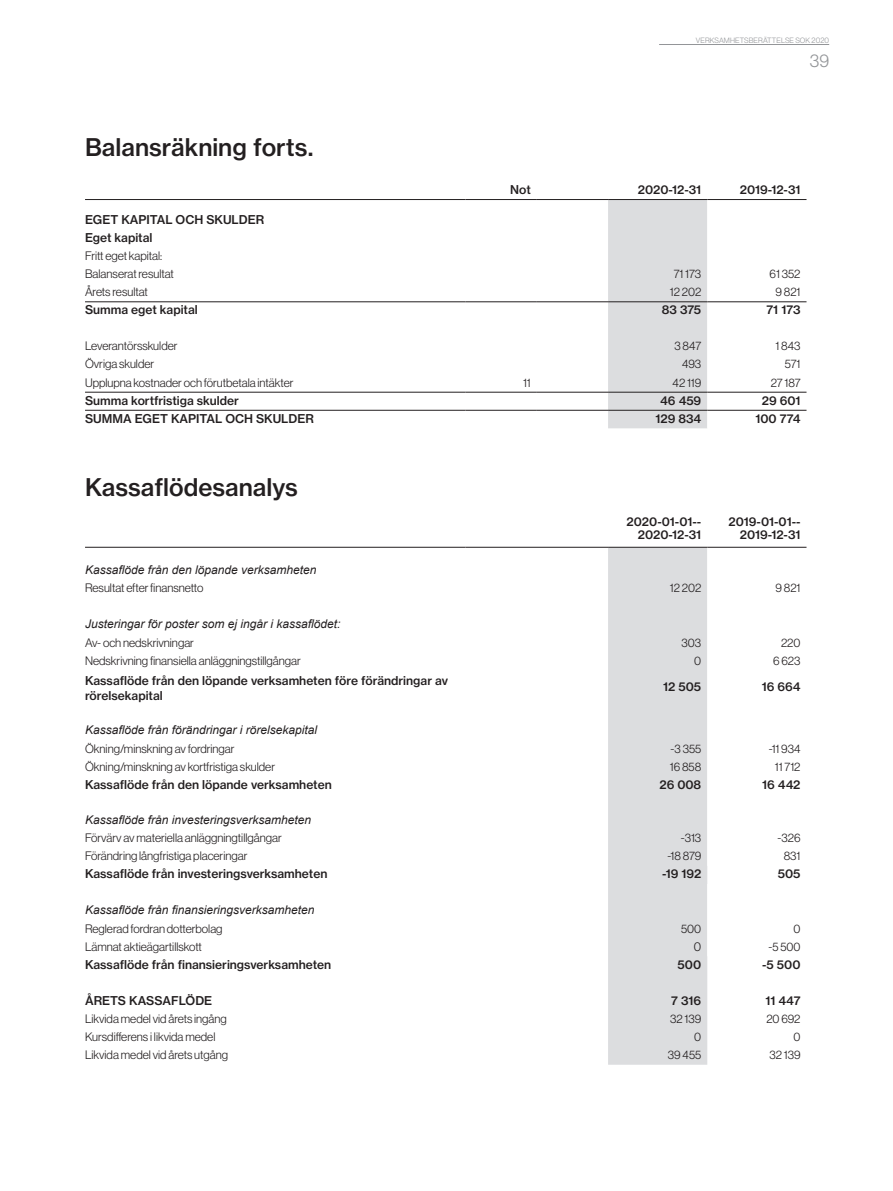
<style>
.page{position:relative;width:893px;height:1191px;background:#fff}
.page>*{position:absolute;margin:0;border:0;box-sizing:border-box;transform-origin:0 0}
.Huvudrubrik{font:24px "N Haas Grotesk TX Pro 65 Md";color:#231f20}
.t1{font:18px "N Haas Grotesk DS Pro 45 Lt";color:#939598}
.Tabell_normal{font:12px "N Haas Grotesk DS Pro 45 Lt";color:#231f20}
.Tabell_bold{font:12px/15px "N Haas Grotesk TX Pro 65 Md";color:#231f20}
.Tabell_normal-2{font:italic 12px "Arial";color:#231f20}
.Tabell_normal-3{font:12px/13.5px "N Haas Grotesk TX Pro 65 Md";color:#231f20;text-align:right}
.Tabell_bold-2{font:12px "N Haas Grotesk DS Pro 45 Lt";color:#231f20}
.t2{font:7.5px "N Haas Grotesk DS Pro 45 Lt";letter-spacing:.015em;color:#939598}
</style>
<div class="page">
<hr style="left:659px;top:44px;width:170px;height:1px;background:#939598">
<svg style="left:608px;top:200px;width:198px;height:228px"></svg>
<hr style="left:85px;top:199px;width:381px;height:1px;background:#231f20">
<hr style="left:466px;top:199px;width:71px;height:1px;background:#231f20">
<hr style="left:537px;top:199px;width:71px;height:1px;background:#231f20">
<hr style="left:608px;top:199px;width:99px;height:1px;background:#231f20">
<hr style="left:707px;top:199px;width:99px;height:1px;background:#231f20">
<hr style="left:85px;top:301px;width:381px;height:1px;background:#231f20">
<hr style="left:466px;top:301px;width:71px;height:1px;background:#231f20">
<hr style="left:537px;top:301px;width:71px;height:1px;background:#231f20">
<hr style="left:608px;top:301px;width:99px;height:1px;background:#231f20">
<hr style="left:707px;top:301px;width:99px;height:1px;background:#231f20">
<hr style="left:85px;top:392px;width:381px;height:1px;background:#231f20">
<hr style="left:466px;top:392px;width:71px;height:1px;background:#231f20">
<hr style="left:537px;top:392px;width:71px;height:1px;background:#231f20">
<hr style="left:608px;top:392px;width:99px;height:1px;background:#231f20">
<hr style="left:707px;top:392px;width:99px;height:1px;background:#231f20">
<hr style="left:85px;top:410px;width:381px;height:1px;background:#231f20">
<hr style="left:466px;top:410px;width:71px;height:1px;background:#231f20">
<hr style="left:537px;top:410px;width:71px;height:1px;background:#231f20">
<hr style="left:608px;top:410px;width:99px;height:1px;background:#231f20">
<hr style="left:707px;top:410px;width:99px;height:1px;background:#231f20">
<div style="left:608px;top:548px;width:99px;height:516px;background:#dcdddf"></div>
<hr style="left:85px;top:547px;width:381px;height:1px;background:#231f20">
<hr style="left:466px;top:547px;width:142px;height:1px;background:#231f20">
<hr style="left:608px;top:547px;width:99px;height:1px;background:#231f20">
<hr style="left:707px;top:547px;width:99px;height:1px;background:#231f20">
<p class="Huvudrubrik" style="left:85px;top:132px;width:230px">Balansräkning forts.</p>
<p class="t2" style="left:696px;top:36px;width:135px">VERKSAMHETSBERÄTTELSE SOK 2020</p>
<h2 class="t1" style="left:810px;top:50px;width:21px">39</h2>
<p class="Tabell_normal-3" style="left:510px;top:183px;width:22px">Not</p>
<p class="Tabell_normal-3" style="left:638px;top:183px;width:65px">2020-12-31</p>
<p class="Tabell_normal-3" style="left:740px;top:183px;width:62px">2019-12-31</p>
<p class="Tabell_bold" style="left:85px;top:212px;width:181px">EGET KAPITAL OCH SKULDER</p>
<p class="Tabell_bold" style="left:85px;top:230px;width:69px">Eget kapital</p>
<p class="Tabell_normal" style="left:85px;top:249px;width:79px">Fritt eget kapital:</p>
<p class="Tabell_normal" style="left:85px;top:267px;width:90px">Balanserat resultat</p>
<p class="Tabell_normal" style="left:674px;top:267px;width:29px">71 173</p>
<p class="Tabell_bold-2" style="left:769px;top:267px;width:32px">61 352</p>
<p class="Tabell_normal" style="left:85px;top:285px;width:64px">Årets resultat</p>
<p class="Tabell_normal" style="left:670px;top:285px;width:33px">12 202</p>
<p class="Tabell_bold-2" style="left:775px;top:285px;width:26px">9 821</p>
<p class="Tabell_bold" style="left:85px;top:302px;width:114px">Summa eget kapital</p>
<p class="Tabell_bold" style="left:662px;top:302px;width:41px">83 375</p>
<p class="Tabell_bold" style="left:766px;top:302px;width:36px">71 173</p>
<p class="Tabell_normal" style="left:85px;top:339px;width:94px">Leverantörsskulder</p>
<p class="Tabell_normal" style="left:674px;top:339px;width:28px">3 847</p>
<p class="Tabell_bold-2" style="left:775px;top:339px;width:27px">1 843</p>
<p class="Tabell_normal" style="left:85px;top:357px;width:71px">Övriga skulder</p>
<p class="Tabell_normal" style="left:682px;top:357px;width:21px">493</p>
<p class="Tabell_bold-2" style="left:785px;top:357px;width:17px">571</p>
<p class="Tabell_normal" style="left:85px;top:375px;width:210px">Upplupna kostnader och förutbetala intäkter</p>
<p class="Tabell_normal" style="left:523px;top:375px;width:9px">11</p>
<p class="Tabell_normal" style="left:673px;top:375px;width:30px">42 119</p>
<p class="Tabell_bold-2" style="left:771px;top:375px;width:31px">27 187</p>
<p class="Tabell_bold" style="left:85px;top:393px;width:155px">Summa kortfristiga skulder</p>
<p class="Tabell_bold" style="left:660px;top:393px;width:43px">46 459</p>
<p class="Tabell_bold" style="left:762px;top:393px;width:40px">29 601</p>
<p class="Tabell_bold" style="left:85px;top:411px;width:230px">SUMMA EGET KAPITAL OCH SKULDER</p>
<p class="Tabell_bold" style="left:655px;top:411px;width:47px">129 834</p>
<p class="Tabell_bold" style="left:755px;top:411px;width:47px">100 774</p>
<p class="Huvudrubrik" style="left:85px;top:472px;width:214px">Kassaflödesanalys</p>
<p class="Tabell_normal-3" style="left:626px;top:514px;width:76px">2020-01-01--<br>2020-12-31</p>
<p class="Tabell_normal-3" style="left:728px;top:514px;width:73px">2019-01-01--<br>2019-12-31</p>
<p class="Tabell_normal-2" style="left:85px;top:562px;width:233px">Kassaflöde från den löpande verksamheten</p>
<p class="Tabell_normal" style="left:85px;top:581px;width:120px">Resultat efter finansnetto</p>
<p class="Tabell_normal" style="left:670px;top:581px;width:33px">12 202</p>
<p class="Tabell_normal" style="left:775px;top:581px;width:26px">9 821</p>
<p class="Tabell_normal-2" style="left:85px;top:616px;width:257px">Justeringar för poster som ej ingår i kassaflödet:</p>
<p class="Tabell_normal" style="left:85px;top:635px;width:110px">Av- och nedskrivningar</p>
<p class="Tabell_normal" style="left:682px;top:635px;width:21px">303</p>
<p class="Tabell_normal" style="left:781px;top:635px;width:21px">220</p>
<p class="Tabell_normal" style="left:85px;top:653px;width:217px">Nedskrivning finansiella anläggningstillgångar</p>
<p class="Tabell_normal" style="left:694px;top:653px;width:8px">0</p>
<p class="Tabell_normal" style="left:773px;top:653px;width:29px">6 623</p>
<p class="Tabell_bold" style="left:85px;top:673px;width:364px">Kassaflöde från den löpande verksamheten före förändringar av rörelsekapital</p>
<p class="Tabell_bold" style="left:663px;top:679px;width:40px">12 505</p>
<p class="Tabell_bold" style="left:762px;top:679px;width:40px">16 664</p>
<p class="Tabell_normal-2" style="left:85px;top:722px;width:234px">Kassaflöde från förändringar i rörelsekapital</p>
<p class="Tabell_bold-2" style="left:85px;top:742px;width:151px">Ökning/minskning av fordringar</p>
<p class="Tabell_normal" style="left:671px;top:742px;width:32px">-3 355</p>
<p class="Tabell_normal" style="left:769px;top:742px;width:33px">-11 934</p>
<p class="Tabell_bold-2" style="left:85px;top:760px;width:191px">Ökning/minskning av kortfristiga skulder</p>
<p class="Tabell_bold-2" style="left:670px;top:760px;width:33px">16 858</p>
<p class="Tabell_bold-2" style="left:775px;top:760px;width:27px">11 712</p>
<p class="Tabell_normal-3" style="left:85px;top:778px;width:248px">Kassaflöde från den löpande verksamheten</p>
<p class="Tabell_normal-3" style="left:659px;top:778px;width:43px">26 008</p>
<p class="Tabell_normal-3" style="left:762px;top:778px;width:40px">16 442</p>
<p class="Tabell_normal-2" style="left:85px;top:811px;width:228px">Kassaflöde från investeringsverksamheten</p>
<p class="Tabell_bold-2" style="left:85px;top:831px;width:198px">Förvärv av materiella anläggningtillgångar</p>
<p class="Tabell_normal" style="left:681px;top:831px;width:22px">-313</p>
<p class="Tabell_normal" style="left:777px;top:831px;width:25px">-326</p>
<p class="Tabell_normal" style="left:85px;top:849px;width:164px">Förändring långfristiga placeringar</p>
<p class="Tabell_normal" style="left:668px;top:849px;width:35px">-18 879</p>
<p class="Tabell_normal" style="left:784px;top:849px;width:18px">831</p>
<p class="Tabell_normal-3" style="left:85px;top:867px;width:244px">Kassaflöde från investeringsverksamheten</p>
<p class="Tabell_normal-3" style="left:662px;top:867px;width:41px">-19 192</p>
<p class="Tabell_normal-3" style="left:778px;top:867px;width:24px">505</p>
<p class="Tabell_normal-2" style="left:85px;top:902px;width:231px">Kassaflöde från finansieringsverksamheten</p>
<p class="Tabell_bold-2" style="left:85px;top:921px;width:139px">Reglerad fordran dotterbolag</p>
<p class="Tabell_normal" style="left:681px;top:921px;width:22px">500</p>
<p class="Tabell_normal" style="left:793px;top:921px;width:8px">0</p>
<p class="Tabell_normal" style="left:85px;top:939px;width:118px">Lämnat aktieägartillskott</p>
<p class="Tabell_normal" style="left:694px;top:939px;width:9px">0</p>
<p class="Tabell_normal" style="left:768px;top:939px;width:33px">-5 500</p>
<p class="Tabell_bold" style="left:85px;top:957px;width:248px">Kassaflöde från finansieringsverksamheten</p>
<p class="Tabell_normal-3" style="left:678px;top:957px;width:25px">500</p>
<p class="Tabell_normal-3" style="left:762px;top:957px;width:40px">-5 500</p>
<p class="Tabell_normal-3" style="left:85px;top:994px;width:129px">ÅRETS KASSAFLÖDE</p>
<p class="Tabell_normal-3" style="left:671px;top:994px;width:32px">7 316</p>
<p class="Tabell_normal-3" style="left:765px;top:994px;width:37px">11 447</p>
<p class="Tabell_normal" style="left:85px;top:1012px;width:143px">Likvida medel vid årets ingång</p>
<p class="Tabell_normal" style="left:670px;top:1012px;width:33px">32 139</p>
<p class="Tabell_normal" style="left:766px;top:1012px;width:36px">20 692</p>
<p class="Tabell_normal" style="left:85px;top:1030px;width:132px">Kursdifferens i likvida medel</p>
<p class="Tabell_normal" style="left:694px;top:1030px;width:8px">0</p>
<p class="Tabell_normal" style="left:793px;top:1030px;width:8px">0</p>
<p class="Tabell_normal" style="left:85px;top:1048px;width:145px">Likvida medel vid årets utgång</p>
<p class="Tabell_normal" style="left:668px;top:1048px;width:35px">39 455</p>
<p class="Tabell_normal" style="left:769px;top:1048px;width:33px">32 139</p>
</div>
